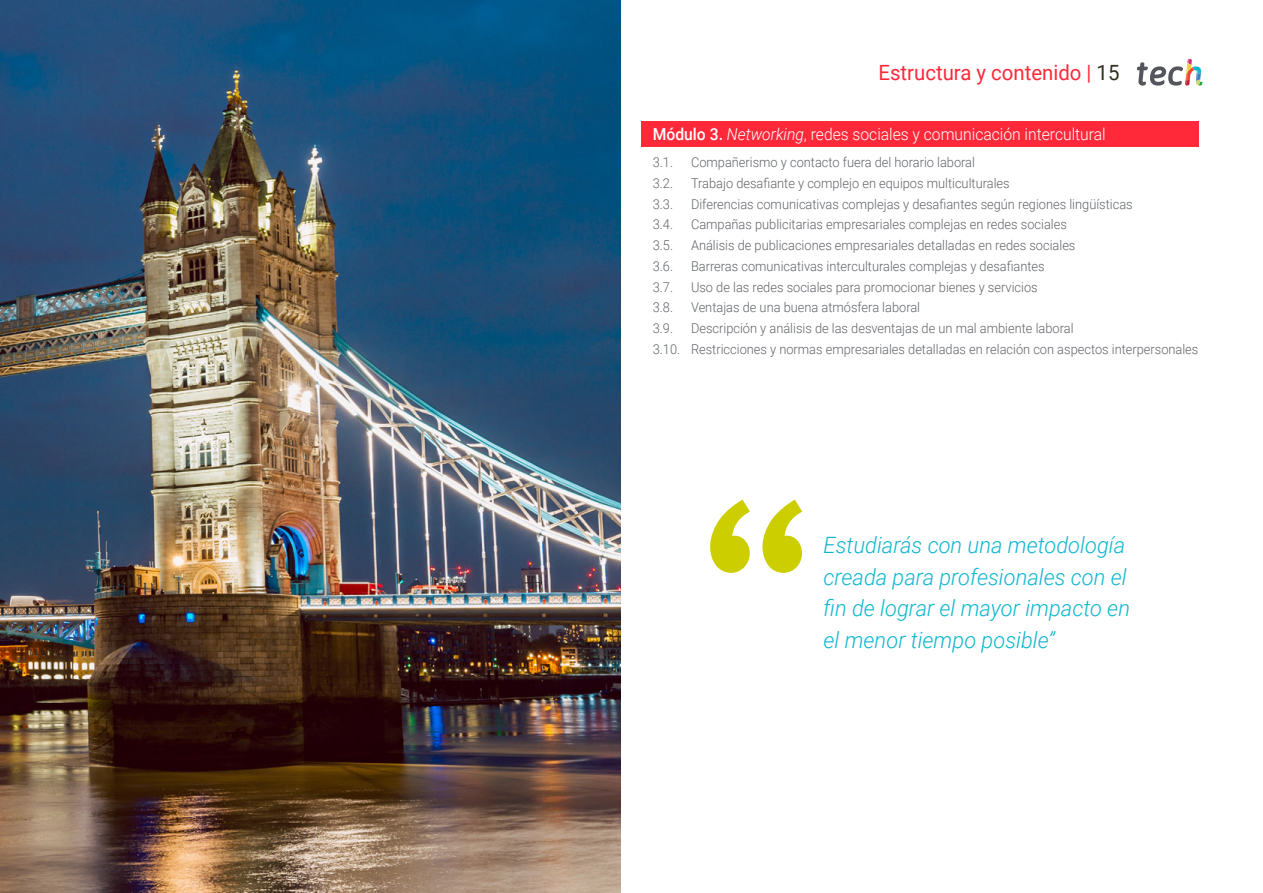
<style>
.page{position:relative;width:1263px;height:893px;background:#fff}
.page>*{position:absolute;margin:0;border:0;box-sizing:border-box;transform-origin:0 0}
.t1{font:italic 300 22.5px/31.5px "Roboto";color:#0fb6cf}
.t2{font:21px "Roboto";color:#ff293a}
.t3{font:300 16.5px "Roboto";color:#fff;scale:.95 1}
.t4{font:300 13.5px/20.7px "Roboto";color:#61646a;scale:.95 1}
.s1{color:#312e20}
.s2{font-weight:500}
.s3{font-style:italic}
</style>
<div class="page">
<div style="left:642px;top:121px;width:557px;height:25px;background:#ff293a"></div>
<svg style="left:1137px;top:59px;width:65px;height:27px"></svg>
<img style="left:0;top:0;width:621px;height:893px">
<svg style="left:710px;top:500px;width:92px;height:73px"></svg>
<h2 class="t2" style="left:878px;top:57px;width:242px">Estructura y contenido | <span class="s1">15</span></h2>
<p class="t3" style="left:653px;top:123px;width:478px"><span class="s2">Módulo 3.</span> <span class="s3">Networking</span>, redes sociales y comunicación intercultural</p>
<p class="t4" style="left:653px;top:151px;width:23px">3.1.</p>
<p class="t4" style="left:691px;top:151px;width:300px">Compañerismo y contacto fuera del horario laboral</p>
<p class="t4" style="left:653px;top:172px;width:23px">3.2.</p>
<p class="t4" style="left:691px;top:172px;width:337px">Trabajo desafiante y complejo en equipos multiculturales</p>
<p class="t4" style="left:653px;top:193px;width:23px">3.3.</p>
<p class="t4" style="left:691px;top:193px;width:466px">Diferencias comunicativas complejas y desafiantes según regiones lingüísticas</p>
<p class="t4" style="left:653px;top:214px;width:23px">3.4.</p>
<p class="t4" style="left:691px;top:214px;width:397px">Campañas publicitarias empresariales complejas en redes sociales</p>
<p class="t4" style="left:653px;top:234px;width:23px">3.5.</p>
<p class="t4" style="left:691px;top:234px;width:406px">Análisis de publicaciones empresariales detalladas en redes sociales</p>
<p class="t4" style="left:653px;top:255px;width:23px">3.6.</p>
<p class="t4" style="left:691px;top:255px;width:374px">Barreras comunicativas interculturales complejas y desafiantes</p>
<p class="t4" style="left:653px;top:276px;width:23px">3.7.</p>
<p class="t4" style="left:691px;top:276px;width:366px">Uso de las redes sociales para promocionar bienes y servicios</p>
<p class="t4" style="left:653px;top:297px;width:23px">3.8.</p>
<p class="t4" style="left:691px;top:297px;width:243px">Ventajas de una buena atmósfera laboral</p>
<p class="t4" style="left:653px;top:317px;width:23px">3.9.</p>
<p class="t4" style="left:653px;top:317px;width:576px;text-indent:38px">Descripción y análisis de las desventajas de un mal ambiente laboral<br>3.10. Restricciones y normas empresariales detalladas en relación con aspectos interpersonales</p>
<h1 class="t1" style="left:823px;top:529px;width:308px">Estudiarás con una metodología creada para profesionales con el fin de lograr el mayor impacto en el menor tiempo posible”</h1>
</div>
